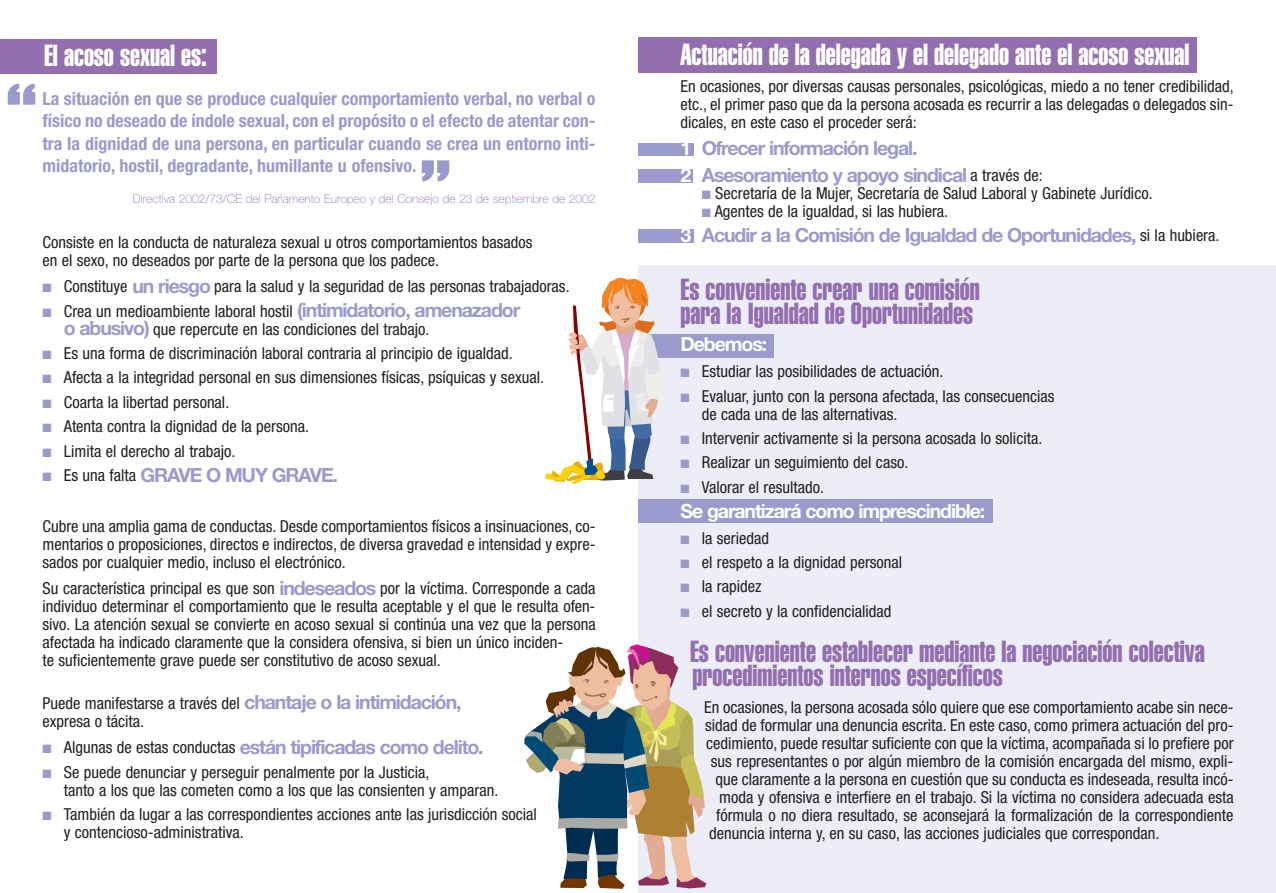
<style>
.page{position:relative;width:1276px;height:893px;background:#fff}
.page>*{position:absolute;margin:0;border:0;box-sizing:border-box;transform-origin:0 0}
.t1{font:88.05px "Impact";color:#9a9bcc}
.t2{font:30px/24px "Helvetica Extra Compressed";color:#936fb0}
.t3{font:30px "Helvetica Extra Compressed";color:#fff}
.t4{font:700 19.5px/26.5px "Helvetica Neue";letter-spacing:-.055em;color:#9a9bcc}
.t5{font:700 19.5px "Helvetica Neue";letter-spacing:-.055em;color:#fff}
.t6{font:700 condensed 18px/22.5px "Helvetica Neue";color:#9a9bcc;text-align:justify}
.t7{font:condensed 16.5px/18px "Helvetica Neue";color:#231f20}
.t8{font:100 12px "Helvetica Neue";color:#936fb0}
.s1{color:#9a9bcc}
.s2{font-weight:700;font-stretch:normal;font-size:19.5px;color:#9a9bcc}
.s3{font-weight:400;font-stretch:condensed;font-size:16.5px;color:#231f20}
.s4{color:#fff}
</style>
<div class="page">
<div style="left:638px;top:265px;width:638px;height:628px;background:#ecedf6"></div>
<div style="left:639px;top:334px;width:135px;height:24px;background:#9a9bcc"></div>
<div style="left:638px;top:500px;width:354px;height:23px;background:#9a9bcc"></div>
<div style="left:638px;top:143px;width:55px;height:13px;background:#9a9bcc"></div>
<div style="left:638px;top:169px;width:55px;height:13px;background:#9a9bcc"></div>
<div style="left:638px;top:229px;width:55px;height:13px;background:#9a9bcc"></div>
<div style="left:638px;top:38px;width:558px;height:35px;background:#936fb0"></div>
<div style="left:0;top:39px;width:217px;height:34px;background:#936fb0"></div>
<svg style="left:545px;top:278px;width:116px;height:206px"></svg>
<svg style="left:524px;top:644px;width:182px;height:245px"></svg>
<h2 class="t3" style="left:44px;top:45px;width:164px">El acoso sexual es:</h2>
<h1 class="t1" style="left:7px;top:84px;width:31px">“</h1>
<p class="t6" style="left:43px;top:89px;width:554px">La situación en que se produce cualquier comportamiento verbal, no verbal o físico no deseado de índole sexual, con el propósito o el efecto de atentar con&shy;tra la dignidad de una persona, en particular cuando se crea un entorno inti&shy;midatorio, hostil, degradante, humillante u ofensivo.</p>
<p class="t8" style="left:133px;top:195px;width:464px">Directiva 2002/73/CE del Parlamento Europeo y del Consejo de 23 de septiembre de 2002</p>
<p class="t7" style="left:43px;top:234px;width:491px">Consiste en la conducta de naturaleza sexual u otros comportamientos basados en el sexo, no deseados por parte de la persona que los padece.</p>
<p class="t7" style="left:43px;top:279px;width:528px"><span class="s1">■</span> Constituye <span class="s2">un riesgo</span> para la salud y la seguridad de las personas trabajadoras.</p>
<p class="t7" style="left:64px;top:303px;width:458px;text-indent:-21px"><span class="s1">■</span> Crea un medioambiente laboral hostil <span class="s2">(intimidatorio, amenazador o abusivo)</span> que repercute en las condiciones del trabajo.</p>
<p class="t7" style="left:43px;top:346px;width:472px"><span class="s1">■</span> Es una forma de discriminación laboral contraria al principio de igualdad.</p>
<p class="t7" style="left:43px;top:370px;width:503px"><span class="s1">■</span> Afecta a la integridad personal en sus dimensiones físicas, psíquicas y sexual.</p>
<p class="t7" style="left:43px;top:394px;width:188px"><span class="s1">■</span> Coarta la libertad personal.</p>
<p class="t7" style="left:43px;top:419px;width:268px"><span class="s1">■</span> Atenta contra la dignidad de la persona.</p>
<p class="t7" style="left:43px;top:443px;width:194px"><span class="s1">■</span> Limita el derecho al trabajo.</p>
<p class="t4" style="left:43px;top:463px;width:297px">■ <span class="s3">Es una falta</span> GRAVE O MUY GRAVE.</p>
<p class="t7" style="left:43px;top:518px;width:554px;text-align:justify">Cubre una amplia gama de conductas. Desde comportamientos físicos a insinuaciones, co&shy;mentarios o proposiciones, directos e indirectos, de diversa gravedad e intensidad y expre&shy;sados por cualquier medio, incluso el electrónico.</p>
<p class="t7" style="left:43px;top:581px;width:554px">Su característica principal es que son <span class="s2">indeseados</span> por la víctima. Corresponde a cada individuo determinar el comportamiento que le resulta aceptable y el que le resulta ofen&shy;sivo. La atención sexual se convierte en acoso sexual si continúa una vez que la persona afectada ha indicado claramente que la considera ofensiva, si bien un único inciden-<br>te suficientemente grave puede ser constitutivo de acoso sexual.</p>
<p class="t7" style="left:43px;top:695px;width:420px">Puede manifestarse a través del <span class="s2">chantaje o la intimidación, </span>expresa o tácita.</p>
<p class="t4" style="left:43px;top:735px;width:443px">■ <span class="s3">Algunas de estas conductas</span> están tipificadas como delito.</p>
<p class="t7" style="left:64px;top:764px;width:436px;text-indent:-21px"><span class="s1">■</span> Se puede denunciar y perseguir penalmente por la Justicia,<br>tanto a los que las cometen como a los que las consienten y amparan.</p>
<p class="t7" style="left:64px;top:807px;width:475px;text-indent:-21px"><span class="s1">■</span> También da lugar a las correspondientes acciones ante las jurisdicción social y contencioso-administrativa.</p>
<h1 class="t1" style="left:450px;top:181px;width:31px;rotate:-180deg">“</h1>
<h2 class="t3" style="left:680px;top:44px;width:510px">Actuación de la delegada y el delegado ante el acoso sexual</h2>
<p class="t7" style="left:680px;top:78px;width:554px;text-align:justify">En ocasiones, por diversas causas personales, psicológicas, miedo a no tener credibilidad, etc., el primer paso que da la persona acosada es recurrir a las delegadas o delegados sin&shy;dicales, en este caso el proceder será:</p>
<p class="t4" style="left:680px;top:137px;width:364px"><span class="s4">1</span> Ofrecer información legal.<br><span class="s4">2</span> Asesoramiento y apoyo sindical <span class="s3">a través de:</span></p>
<p class="t7" style="left:702px;top:185px;width:452px"><span class="s1">■</span> Secretaría de la Mujer, Secretaría de Salud Laboral y Gabinete Jurídico.</p>
<p class="t7" style="left:702px;top:203px;width:248px"><span class="s1">■</span> Agentes de la igualdad, si las hubiera.</p>
<p class="t4" style="left:680px;top:223px;width:540px"><span class="s4">3</span> Acudir a la Comisión de Igualdad de Oportunidades, <span class="s3">si la hubiera.</span></p>
<h2 class="t2" style="left:680px;top:280px;width:301px">Es conveniente crear una comisión para la Igualdad de Oportunidades</h2>
<p class="t5" style="left:680px;top:337px;width:88px">Debemos:</p>
<p class="t7" style="left:680px;top:364px;width:264px"><span class="s1">■</span> Estudiar las posibilidades de actuación.</p>
<p class="t7" style="left:702px;top:388px;width:354px;text-indent:-21px"><span class="s1">■</span> Evaluar, junto con la persona afectada, las consecuencias de cada una de las alternativas.</p>
<p class="t7" style="left:680px;top:431px;width:363px"><span class="s1">■</span> Intervenir activamente si la persona acosada lo solicita.</p>
<p class="t7" style="left:680px;top:455px;width:229px"><span class="s1">■</span> Realizar un seguimiento del caso.</p>
<p class="t7" style="left:680px;top:479px;width:145px"><span class="s1">■</span> Valorar el resultado.</p>
<p class="t5" style="left:680px;top:504px;width:306px">Se garantizará como imprescindible:</p>
<p class="t7" style="left:680px;top:530px;width:90px"><span class="s1">■</span> la seriedad</p>
<p class="t7" style="left:680px;top:555px;width:223px"><span class="s1">■</span> el respeto a la dignidad personal</p>
<p class="t7" style="left:680px;top:579px;width:83px"><span class="s1">■</span> la rapidez</p>
<p class="t7" style="left:680px;top:603px;width:212px"><span class="s1">■</span> el secreto y la confidencialidad</p>
<h2 class="t2" style="left:690px;top:641px;width:516px">Es conveniente establecer mediante la negociación colectiva procedimientos internos específicos</h2>
<p class="t7" style="left:704px;top:699px;width:531px">En ocasiones, la persona acosada sólo quiere que ese comportamiento acabe sin nece-</p>
<p class="t7" style="left:705px;top:717px;width:530px">sidad de formular una denuncia escrita. En este caso, como primera actuación del pro-</p>
<p class="t7" style="left:706px;top:735px;width:529px">cedimiento, puede resultar suficiente con que la víctima, acompañada si lo prefiere por</p>
<p class="t7" style="left:711px;top:753px;width:524px">sus representantes o por algún miembro de la comisión encargada del mismo, expli-</p>
<p class="t7" style="left:715px;top:771px;width:519px">que claramente a la persona en cuestión que su conducta es indeseada, resulta incó-</p>
<p class="t7" style="left:719px;top:789px;width:516px">moda y ofensiva e interfiere en el trabajo. Si la víctima no considera adecuada esta</p>
<p class="t7" style="left:716px;top:807px;width:519px">fórmula o no diera resultado, se aconsejará la formalización de la correspondiente</p>
<p class="t7" style="left:709px;top:825px;width:452px">denuncia interna y, en su caso, las acciones judiciales que correspondan.</p>
</div>
